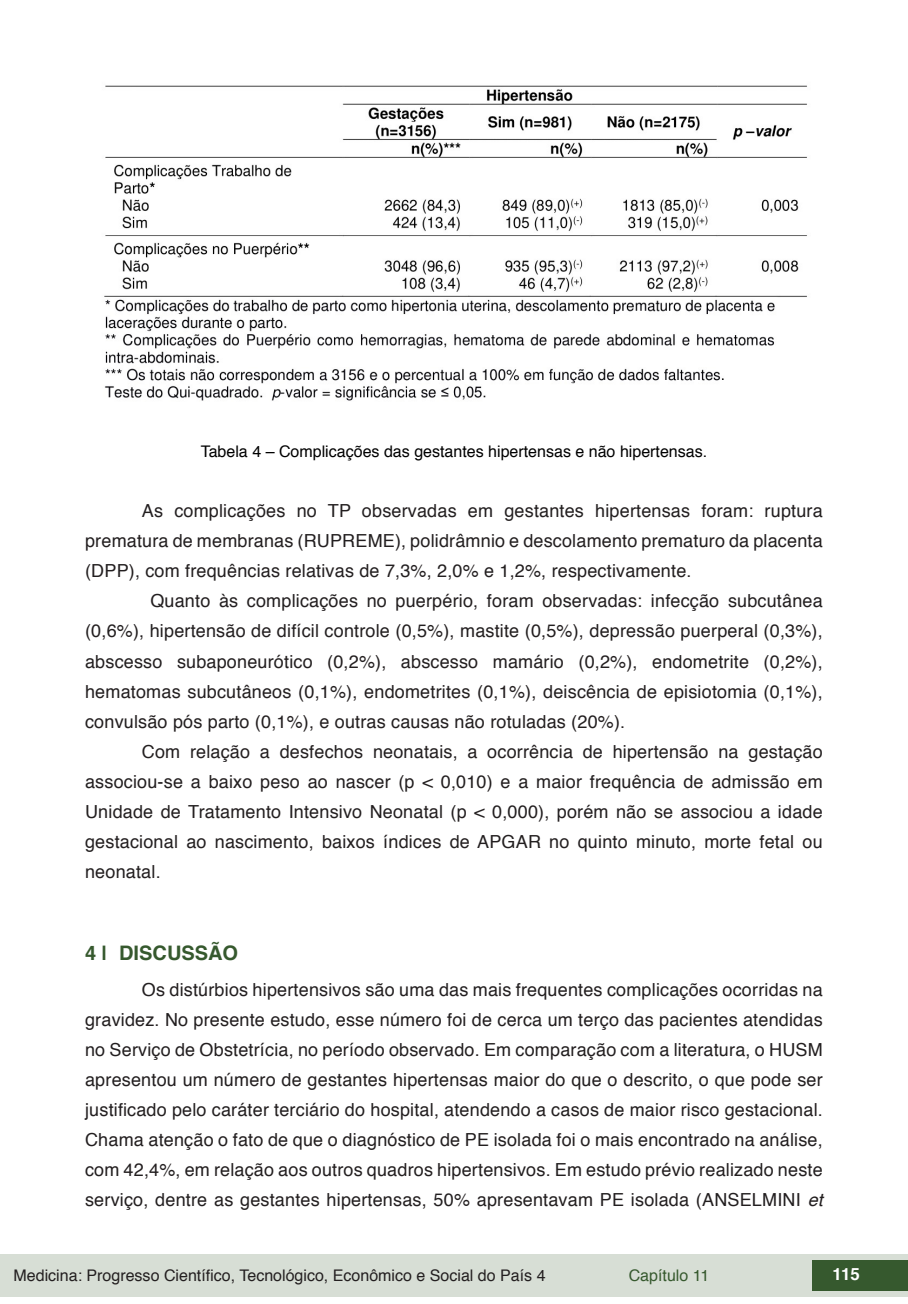
<style>
.page{position:relative;width:908px;height:1304px;background:#fff}
.page>*{position:absolute;margin:0;border:0;box-sizing:border-box;transform-origin:0 0}
.t1{font:700 20px "Helvetica";color:#36592e}
.txt{font:18px/30px "Helvetica";letter-spacing:.01em;color:#231f20;text-align:justify}
.t2{font:700 16.8px "Helvetica";color:#fff}
.t3{font:16px "Helvetica";color:#231f20}
.imagens_graf_tab{font:16px "Helvetica";color:#000}
.t4{font:16px "Helvetica";color:#36592e}
.s1{font-style:italic}
</style>
<div class="page">
<div style="left:0;top:1254px;width:906px;height:43px;background:#d7ded5"></div>
<div style="left:812px;top:1261px;width:95px;height:30px;background:#36592e"></div>
<img style="left:104px;top:85px;width:703px;height:316px">
<p class="imagens_graf_tab" style="left:200px;top:440px;width:508px">Tabela 4 – Complicações das gestantes hipertensas e não hipertensas.</p>
<p class="txt" style="left:85px;top:497px;width:738px;text-indent:57px">As complicações no TP observadas em gestantes hipertensas foram: ruptura prematura de membranas (RUPREME), polidrâmnio e descolamento prematuro da placenta (DPP), com frequências relativas de 7,3%, 2,0% e 1,2%, respectivamente.</p>
<p class="txt" style="left:85px;top:587px;width:738px;text-indent:65px">Quanto às complicações no puerpério, foram observadas: infecção subcutânea (0,6%), hipertensão de difícil controle (0,5%), mastite (0,5%), depressão puerperal (0,3%), abscesso subaponeurótico (0,2%), abscesso mamário (0,2%), endometrite (0,2%), hematomas subcutâneos (0,1%), endometrites (0,1%), deiscência de episiotomia (0,1%), convulsão pós parto (0,1%), e outras causas não rotuladas (20%).</p>
<p class="txt" style="left:85px;top:737px;width:738px;text-indent:57px">Com relação a desfechos neonatais, a ocorrência de hipertensão na gestação associou-se a baixo peso ao nascer (p &lt; 0,010) e a maior frequência de admissão em Unidade de Tratamento Intensivo Neonatal (p &lt; 0,000), porém não se associou a idade gestacional ao nascimento, baixos índices de APGAR no quinto minuto, morte fetal ou neonatal.</p>
<p class="t1" style="left:85px;top:937px;width:154px">4 | DISCUSSÃO</p>
<p class="txt" style="left:85px;top:975px;width:739px;text-indent:57px">Os distúrbios hipertensivos são uma das mais frequentes complicações ocorridas na gravidez. No presente estudo, esse número foi de cerca um terço das pacientes atendidas no Serviço de Obstetrícia, no período observado. Em comparação com a literatura, o HUSM apresentou um número de gestantes hipertensas maior do que o descrito, o que pode ser justificado pelo caráter terciário do hospital, atendendo a casos de maior risco gestacional.<br>Chama atenção o fato de que o diagnóstico de PE isolada foi o mais encontrado na análise, com 42,4%, em relação aos outros quadros hipertensivos. Em estudo prévio realizado neste serviço, dentre as gestantes hipertensas, 50% apresentavam PE isolada (ANSELMINI <span class="s1">et</span></p>
<p class="t3" style="left:14px;top:1263px;width:533px">Medicina: Progresso Científico, Tecnológico, Econômico e Social do País 4</p>
<p class="t4" style="left:628px;top:1263px;width:82px">Capítulo 11</p>
<p class="t2" style="left:832px;top:1261px;width:29px">115</p>
</div>
